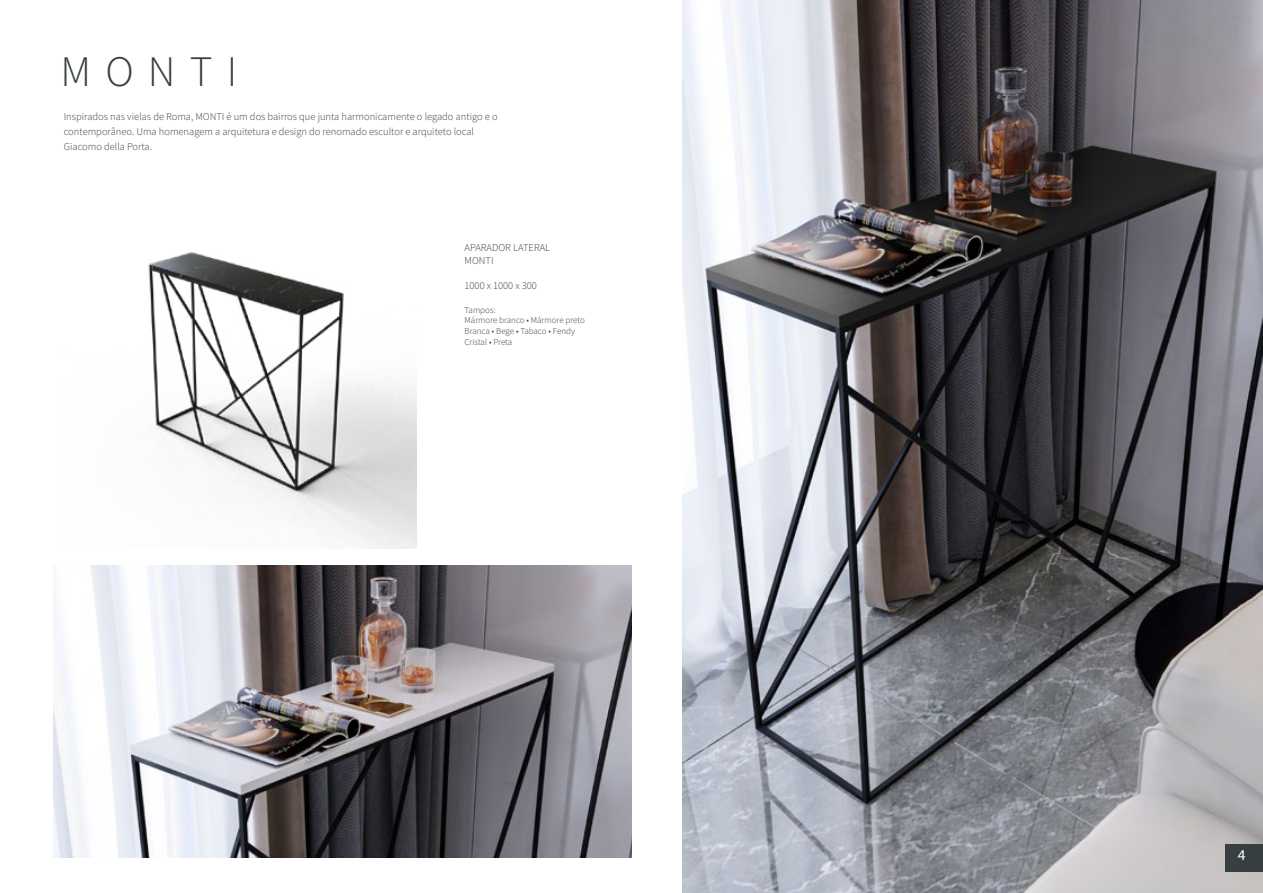
<style>
.page{position:relative;width:1263px;height:893px;background:#fff}
.page>*{position:absolute;margin:0;border:0;box-sizing:border-box;transform-origin:0 0}
.t1{font:300 43.5px "Source Sans Pro";letter-spacing:.325em;color:#383f42}
.t2{font:15px "Myriad Pro";color:#fff}
.t3{font:300 10.5px/15px "Source Sans Pro";color:#383f42}
.t4{font:300 9px/10.8px "Source Sans Pro";color:#383f42}
</style>
<div class="page">
<img style="left:682px;top:0;width:581px;height:893px">
<img style="left:53px;top:566px;width:578px;height:292px">
<img style="left:148px;top:252px;width:269px;height:296px">
<div style="left:1225px;top:844px;width:38px;height:28px;background:#383f42"></div>
<h1 class="t1" style="left:61px;top:45px;width:178px">MONTI</h1>
<p class="t3" style="left:64px;top:109px;width:435px">Inspirados nas vielas de Roma, MONTI é um dos bairros que junta harmonicamente o legado antigo e o contemporâneo. Uma homenagem a arquitetura e design do renomado escultor e arquiteto local<br>Giacomo della Porta.</p>
<p class="t3" style="left:465px;top:242px;width:87px;line-height:12.6px">APARADOR LATERAL<br>MONTI</p>
<p class="t3" style="left:465px;top:278px;width:74px">1000 x 1000 x 300</p>
<p class="t4" style="left:465px;top:304px;width:122px">Tampos:<br>Mármore branco • Mármore preto<br>Branca • Bege • Tabaco • Fendy<br>Cristal • Preta</p>
<h2 class="t2" style="left:1238px;top:846px;width:9px">4</h2>
</div>
